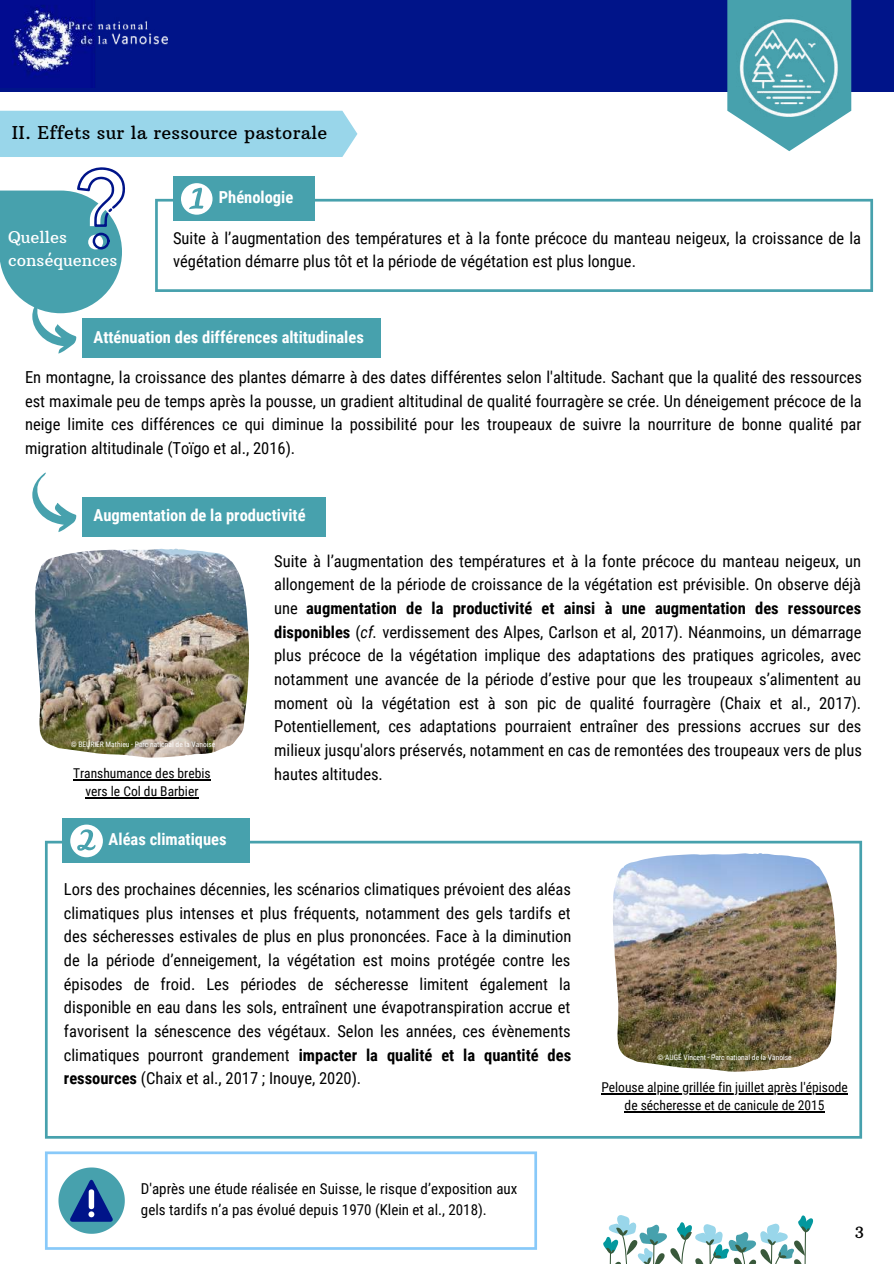
<style>
.page{position:relative;width:894px;height:1264px;background:#fff}
.page>*{position:absolute;margin:0;border:0;box-sizing:border-box;transform-origin:0 0}
.t1{font:18px "Arbutus Slab";letter-spacing:.01em;color:#000}
.t2{font:16.5px/23.7px "Roboto Condensed";color:#000;text-align:justify}
.t3{font:700 16.5px "Roboto Condensed";color:#fff}
.t4{font:16.5px/23.7px "Arbutus Slab";color:#fff}
.t5{font:15.75px "Arbutus Slab";color:#000}
.t6{font:15px/21.5px "Roboto Condensed";color:#000}
.t7{font:13.5px/18px "Roboto Condensed";color:#000;text-align:center}
.t8{font:7.5px "Roboto Condensed";color:#fff}
.s1{font-weight:700}
.s2{font-style:italic}
</style>
<div class="page">
<div style="left:0;top:0;width:893px;height:91px;background:#001489"></div>
<img style="left:11px;top:0;width:157px;height:88px">
<div style="left:0;top:111px;width:357px;height:46px;background:#99d6ea"></div>
<svg style="left:155px;top:199px;width:717px;height:93px"></svg>
<div style="left:173px;top:177px;width:141px;height:44px;background:#47a1ad"></div>
<svg style="left:181px;top:183px;width:31px;height:32px"></svg>
<svg style="left:727px;top:0;width:124px;height:151px"></svg>
<img style="left:730px;top:8px;width:117px;height:118px">
<svg style="left:0;top:167px;width:125px;height:186px"></svg>
<div style="left:82px;top:318px;width:299px;height:40px;background:#47a1ad"></div>
<svg style="left:32px;top:472px;width:44px;height:60px"></svg>
<div style="left:82px;top:497px;width:243px;height:39px;background:#47a1ad"></div>
<svg style="left:45px;top:840px;width:816px;height:298px"></svg>
<div style="left:63px;top:818px;width:187px;height:45px;background:#47a1ad"></div>
<svg style="left:70px;top:824px;width:33px;height:33px"></svg>
<svg style="left:45px;top:1151px;width:492px;height:98px"></svg>
<svg style="left:58px;top:1167px;width:67px;height:66px"></svg>
<img style="left:35px;top:548px;width:214px;height:209px">
<img style="left:612px;top:853px;width:224px;height:218px">
<svg style="left:603px;top:1215px;width:211px;height:48px"></svg>
<hr style="left:601px;top:1093px;width:246px;height:1px;background:#000">
<hr style="left:624px;top:1111px;width:200px;height:1px;background:#000">
<hr style="left:73px;top:779px;width:138px;height:1px;background:#000">
<hr style="left:85px;top:797px;width:113px;height:1px;background:#000">
<p class="t1" style="left:12px;top:121px;width:316px">II. Effets sur la ressource pastorale</p>
<p class="t4" style="left:8px;top:225px;width:111px">Quelles conséquences</p>
<p class="t3" style="left:219px;top:188px;width:76px">Phénologie</p>
<p class="t2" style="left:173px;top:226px;width:689px">Suite à l’augmentation des températures et à la fonte précoce du manteau neigeux, la croissance de la végétation démarre plus tôt et la période de végétation est plus longue.</p>
<p class="t3" style="left:93px;top:327px;width:272px">Atténuation des différences altitudinales</p>
<p class="t2" style="left:25px;top:365px;width:838px">En montagne, la croissance des plantes démarre à des dates différentes selon l'altitude. Sachant que la qualité des ressources est maximale peu de temps après la pousse, un gradient altitudinal de qualité fourragère se crée. Un déneigement précoce de la neige limite ces différences ce qui diminue la possibilité pour les troupeaux de suivre la nourriture de bonne qualité par migration altitudinale (Toïgo et al., 2016).</p>
<p class="t3" style="left:93px;top:506px;width:213px">Augmentation de la productivité</p>
<p class="t8" style="left:71px;top:740px;width:146px">© BEURIER Mathieu - Parc national de la Vanoise</p>
<p class="t7" style="left:73px;top:764px;width:139px">Transhumance des brebis vers le Col du Barbier</p>
<p class="t3" style="left:109px;top:830px;width:119px">Aléas climatiques</p>
<p class="t2" style="left:274px;top:549px;width:589px">Suite à l’augmentation des températures et à la fonte précoce du manteau neigeux, un allongement de la période de croissance de la végétation est prévisible. On observe déjà une <span class="s1">augmentation de la productivité et ainsi à une augmentation des ressources disponibles</span> (<span class="s2">cf.</span> verdissement des Alpes, Carlson et al, 2017). Néanmoins, un démarrage plus précoce de la végétation implique des adaptations des pratiques agricoles, avec notamment une avancée de la période d’estive pour que les troupeaux s’alimentent au moment où la végétation est à son pic de qualité fourragère (Chaix et al., 2017).<br>Potentiellement, ces adaptations pourraient entraîner des pressions accrues sur des milieux jusqu'alors préservés, notamment en cas de remontées des troupeaux vers de plus hautes altitudes.</p>
<p class="t2" style="left:64px;top:877px;width:509px">Lors des prochaines décennies, les scénarios climatiques prévoient des aléas climatiques plus intenses et plus fréquents, notamment des gels tardifs et des sécheresses estivales de plus en plus prononcées. Face à la diminution de la période d’enneigement, la végétation est moins protégée contre les épisodes de froid. Les périodes de sécheresse limitent également la disponible en eau dans les sols, entraînent une évapotranspiration accrue et favorisent la sénescence des végétaux. Selon les années, ces évènements climatiques pourront grandement <span class="s1">impacter la qualité et la quantité des ressources</span> (Chaix et al., 2017 ; Inouye, 2020).</p>
<p class="t6" style="left:141px;top:1177px;width:378px">D'après une étude réalisée en Suisse, le risque d’exposition aux gels tardifs n’a pas évolué depuis 1970 (Klein et al., 2018).</p>
<p class="t8" style="left:657px;top:1053px;width:136px">© AUGÉ Vincent - Parc national de la Vanoise</p>
<p class="t7" style="left:601px;top:1078px;width:248px">Pelouse alpine grillée fin juillet après l'épisode de sécheresse et de canicule de 2015</p>
<p class="t5" style="left:854px;top:1222px;width:11px">3</p>
</div>
